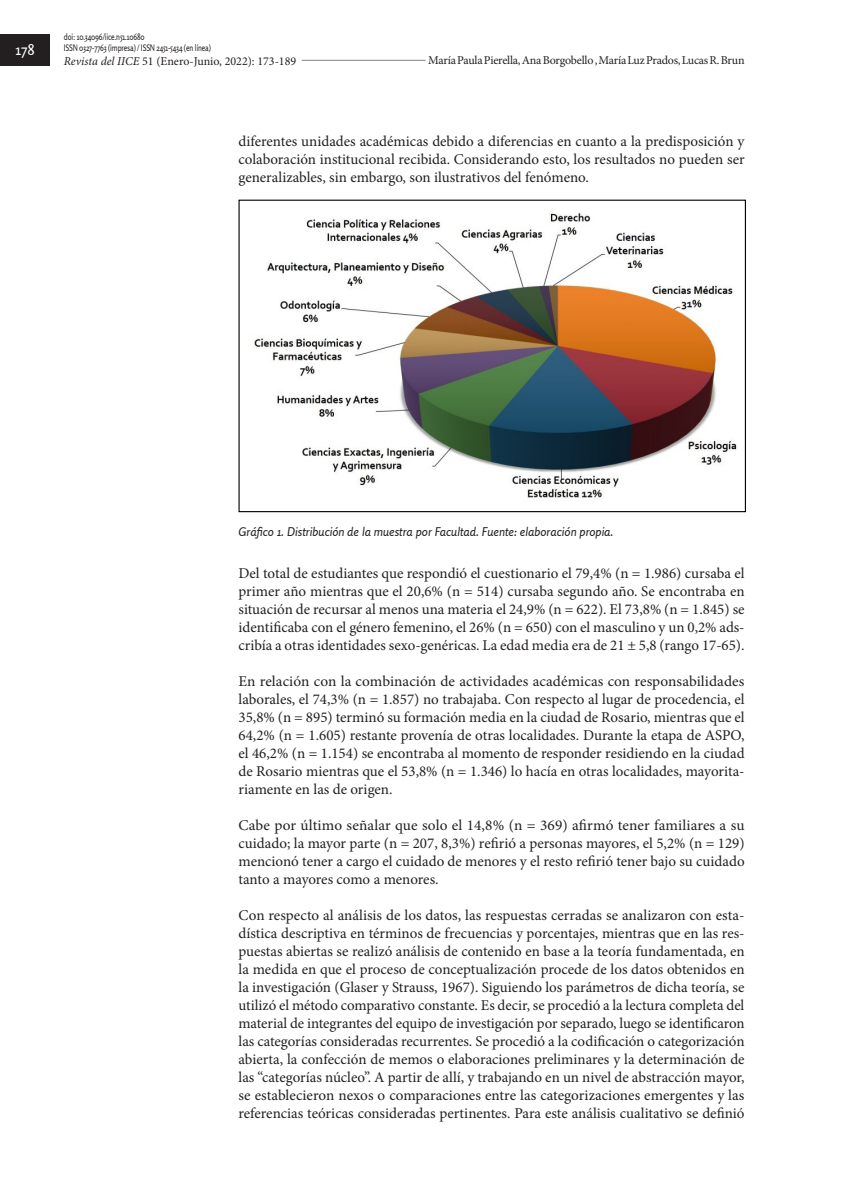
<style>
.page{position:relative;width:851px;height:1191px;background:#fff}
.page>*{position:absolute;margin:0;border:0;box-sizing:border-box;transform-origin:0 0}
.art-texto-central{font:15px/18px "Minion Pro";color:#231f20;text-align:justify}
.t1{font:15px "Rosario";color:#fff}
.epigrafes{font:italic 12px "Rosario";color:#231f20}
.t2{font:12px "Minion Pro";letter-spacing:-.02em;color:#231f20}
.t3{font:12px "Minion Pro";color:#231f20}
.t4{font:9px/10.8px "Rosario";letter-spacing:-.02em;color:#231f20;scale:.8 1}
.s1{font-style:italic}
</style>
<div class="page">
<hr style="left:204px;top:60px;width:528px;height:1px;background:#808285">
<div style="left:64px;top:54px;width:238px;height:15px;background:#fff"></div>
<div style="left:0;top:35px;width:50px;height:31px;background:#231f20"></div>
<div style="left:425px;top:54px;width:319px;height:15px;background:#fff"></div>
<img style="left:253px;top:213px;width:484px;height:285px">
<div style="left:238px;top:200px;width:507px;height:312px;border:1px solid #000"></div>
<p class="t1" style="left:16px;top:41px;width:21px">178</p>
<p class="t4" style="left:64px;top:32px;width:185px">doi: 10.34096/iice.n51.10680<br>ISSN 0327-7763 (impresa) / ISSN 2451-5434 (en línea)</p>
<p class="t3" style="left:64px;top:53px;width:234px"><span class="s1">Revista del IICE</span> 51 (Enero-Junio, 2022): 173-189</p>
<p class="t2" style="left:428px;top:52px;width:318px">María Paula Pierella, Ana Borgobello , María Luz Prados, Lucas R. Brun</p>
<p class="art-texto-central" style="left:238px;top:132px;width:507px">diferentes unidades académicas debido a diferencias en cuanto a la predisposición y colaboración institucional recibida. Considerando esto, los resultados no pueden ser generalizables, sin embargo, son ilustrativos del fenómeno.</p>
<p class="epigrafes" style="left:238px;top:525px;width:376px">Gráfico 1. Distribución de la muestra por Facultad. Fuente: elaboración propia.</p>
<p class="art-texto-central" style="left:238px;top:564px;width:507px">Del total de estudiantes que respondió el cuestionario el 79,4% (n = 1.986) cursaba el primer año mientras que el 20,6% (n = 514) cursaba segundo año. Se encontraba en situación de recursar al menos una materia el 24,9% (n = 622). El 73,8% (n = 1.845) se identificaba con el género femenino, el 26% (n = 650) con el masculino y un 0,2% ads&shy;cribía a otras identidades sexo-genéricas. La edad media era de 21 ± 5,8 (rango 17-65).</p>
<p class="art-texto-central" style="left:238px;top:672px;width:507px">En relación con la combinación de actividades académicas con responsabilidades laborales, el 74,3% (n = 1.857) no trabajaba. Con respecto al lugar de procedencia, el 35,8% (n = 895) terminó su formación media en la ciudad de Rosario, mientras que el 64,2% (n = 1.605) restante provenía de otras localidades. Durante la etapa de ASPO, el 46,2% (n = 1.154) se encontraba al momento de responder residiendo en la ciudad de Rosario mientras que el 53,8% (n = 1.346) lo hacía en otras localidades, mayorita&shy;riamente en las de origen.</p>
<p class="art-texto-central" style="left:238px;top:816px;width:507px">Cabe por último señalar que solo el 14,8% (n = 369) afirmó tener familiares a su cuidado; la mayor parte (n = 207, 8,3%) refirió a personas mayores, el 5,2% (n = 129) mencionó tener a cargo el cuidado de menores y el resto refirió tener bajo su cuidado tanto a mayores como a menores.</p>
<p class="art-texto-central" style="left:238px;top:906px;width:507px">Con respecto al análisis de los datos, las respuestas cerradas se analizaron con esta&shy;dística descriptiva en términos de frecuencias y porcentajes, mientras que en las res&shy;puestas abiertas se realizó análisis de contenido en base a la teoría fundamentada, en la medida en que el proceso de conceptualización procede de los datos obtenidos en la investigación (Glaser y Strauss, 1967). Siguiendo los parámetros de dicha teoría, se utilizó el método comparativo constante. Es decir, se procedió a la lectura completa del material de integrantes del equipo de investigación por separado, luego se identificaron las categorías consideradas recurrentes. Se procedió a la codificación o categorización abierta, la confección de memos o elaboraciones preliminares y la determinación de las “categorías núcleo”. A partir de allí, y trabajando en un nivel de abstracción mayor, se establecieron nexos o comparaciones entre las categorizaciones emergentes y las referencias teóricas consideradas pertinentes. Para este análisis cualitativo se definió</p>
</div>
